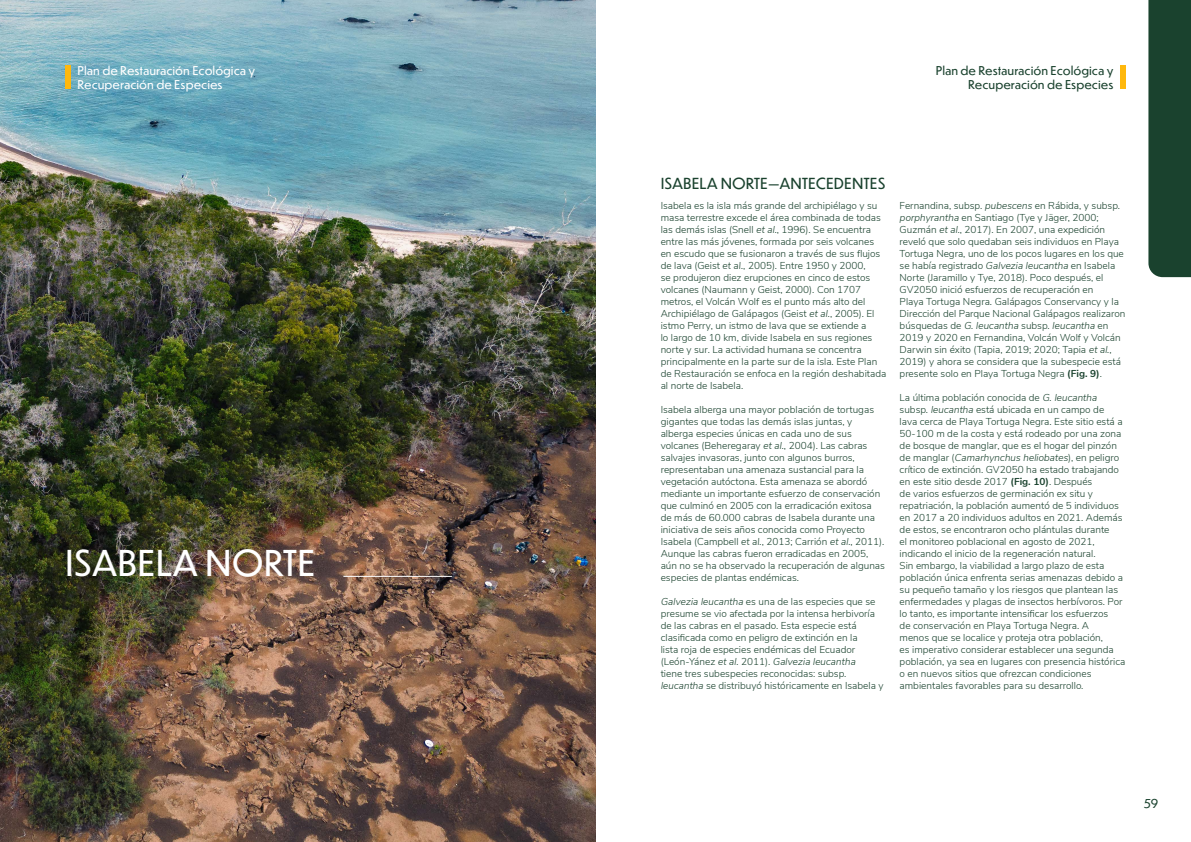
<style>
.page{position:relative;width:1191px;height:842px;background:#fff}
.page>*{position:absolute;margin:0;border:0;box-sizing:border-box;transform-origin:0 0}
.t1{font:35px "Dunbar Text";color:#fff}
.t2{font:15px "Dunbar Text";color:#1a422e}
.t3{font:12px/14.4px "Dunbar Text";color:#1a422e;text-align:right}
.t4{font:12px/14.4px "Dunbar Text";color:#fff}
.t5{font:300 10px/12px "Nunito Sans";color:#1a422e}
.s1{font-style:italic}
.s2{font-weight:700}
</style>
<div class="page">
<img style="left:0;top:0;width:595px;height:842px">
<div style="left:65px;top:65px;width:5px;height:24px;background:#ffb80d"></div>
<hr style="left:343px;top:576px;width:109px;height:1px;background:#fff">
<div style="left:1148px;top:0;width:43px;height:277px;background:#1a422e"></div>
<div style="left:1120px;top:65px;width:5px;height:24px;background:#ffb80d"></div>
<p class="t4" style="left:77px;top:62px;width:179px">Plan de Restauración Ecológica y<br>Recuperación de Especies</p>
<h1 class="t1" style="left:65px;top:537px;width:252px">ISABELA NORTE</h1>
<p class="t3" style="left:935px;top:62px;width:179px">Plan de Restauración Ecológica y<br>Recuperación de Especies</p>
<h2 class="t2" style="left:660px;top:172px;width:226px">ISABELA NORTE—ANTECEDENTES</h2>
<p class="t5" style="left:660px;top:199px;width:227px">Isabela es la isla más grande del archipiélago y su masa terrestre excede el área combinada de todas las demás islas (Snell <span class="s1">et al.</span>, 1996). Se encuentra entre las más jóvenes, formada por seis volcanes en escudo que se fusionaron a través de sus flujos de lava (Geist <span class="s1">et al.</span>, 2005). Entre 1950 y 2000,<br>se produjeron diez erupciones en cinco de estos volcanes (Naumann y Geist, 2000). Con 1707 metros, el Volcán Wolf es el punto más alto del Archipiélago de Galápagos (Geist <span class="s1">et al.</span>, 2005). El istmo Perry, un istmo de lava que se extiende a<br>lo largo de 10 km, divide Isabela en sus regiones norte y sur. La actividad humana se concentra principalmente en la parte sur de la isla. Este Plan de Restauración se enfoca en la región deshabitada al norte de Isabela.</p>
<p class="t5" style="left:660px;top:403px;width:226px">Isabela alberga una mayor población de tortugas gigantes que todas las demás islas juntas, y alberga especies únicas en cada uno de sus volcanes (Beheregaray <span class="s1">et al.</span>, 2004). Las cabras salvajes invasoras, junto con algunos burros, representaban una amenaza sustancial para la vegetación autóctona. Esta amenaza se abordó mediante un importante esfuerzo de conservación que culminó en 2005 con la erradicación exitosa de más de 60.000 cabras de Isabela durante una iniciativa de seis años conocida como Proyecto Isabela (Campbell <span class="s1">et al.</span>, 2013; Carrión <span class="s1">et al.</span>, 2011).<br>Aunque las cabras fueron erradicadas en 2005, aún no se ha observado la recuperación de algunas especies de plantas endémicas.</p>
<p class="t5" style="left:660px;top:595px;width:224px"><span class="s1">Galvezia leucantha</span> es una de las especies que se presume se vio afectada por la intensa herbivoría de las cabras en el pasado. Esta especie está clasificada como en peligro de extinción en la<br>lista roja de especies endémicas del Ecuador (León-Yánez <span class="s1">et al.</span> 2011). <span class="s1">Galvezia leucantha<br></span>tiene tres subespecies reconocidas: subsp. <span class="s1">leucantha</span> se distribuyó históricamente en Isabela y</p>
<p class="t5" style="left:899px;top:199px;width:227px">Fernandina, subsp. <span class="s1">pubescens</span> en Rábida, y subsp. <span class="s1">porphyrantha</span> en Santiago (Tye y Jäger, 2000; Guzmán <span class="s1">et al.</span>, 2017). En 2007, una expedición reveló que solo quedaban seis individuos en Playa Tortuga Negra, uno de los pocos lugares en los que se había registrado <span class="s1">Galvezia leucantha</span> en Isabela Norte (Jaramillo y Tye, 2018). Poco después, el GV2050 inició esfuerzos de recuperación en<br>Playa Tortuga Negra. Galápagos Conservancy y la Dirección del Parque Nacional Galápagos realizaron búsquedas de <span class="s1">G. leucantha</span> subsp. <span class="s1">leucantha</span> en 2019 y 2020 en Fernandina, Volcán Wolf y Volcán Darwin sin éxito (Tapia, 2019; 2020; Tapia <span class="s1">et al.</span>, 2019) y ahora se considera que la subespecie está presente solo en Playa Tortuga Negra <span class="s2">(Fig. 9)</span>.</p>
<p class="t5" style="left:899px;top:391px;width:227px">La última población conocida de <span class="s1">G. leucantha </span>subsp. <span class="s1">leucantha</span> está ubicada en un campo de<br>lava cerca de Playa Tortuga Negra. Este sitio está a 50-100 m de la costa y está rodeado por una zona de bosque de manglar, que es el hogar del pinzón de manglar (<span class="s1">Camarhynchus heliobates</span>), en peligro crítico de extinción. GV2050 ha estado trabajando en este sitio desde 2017 <span class="s2">(Fig. 10)</span>. Después<br>de varios esfuerzos de germinación ex situ y repatriación, la población aumentó de 5 individuos en 2017 a 20 individuos adultos en 2021. Además de estos, se encontraron ocho plántulas durante<br>el monitoreo poblacional en agosto de 2021, indicando el inicio de la regeneración natural.<br>Sin embargo, la viabilidad a largo plazo de esta población única enfrenta serias amenazas debido a su pequeño tamaño y los riesgos que plantean las enfermedades y plagas de insectos herbívoros. Por lo tanto, es importante intensificar los esfuerzos<br>de conservación en Playa Tortuga Negra. A<br>menos que se localice y proteja otra población,<br>es imperativo considerar establecer una segunda población, ya sea en lugares con presencia histórica o en nuevos sitios que ofrezcan condiciones ambientales favorables para su desarrollo.</p>
<p class="t3" style="left:1143px;top:796px;width:16px">59</p>
</div>
